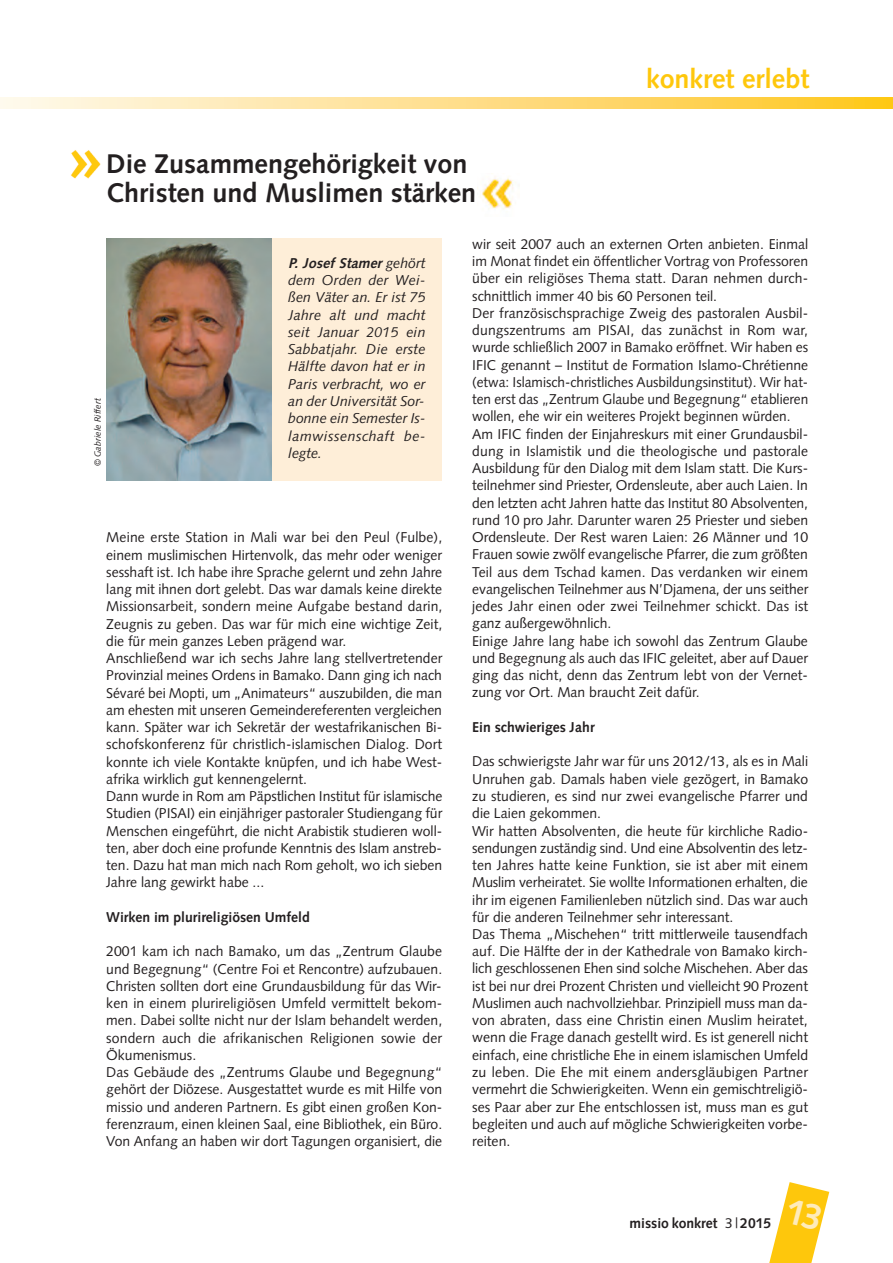
<style>
.page{position:relative;width:893px;height:1263px;background:#fff}
.page>*{position:absolute;margin:0;border:0;box-sizing:border-box;transform-origin:0 0}
.t1{font:700 27px/28.5px "Syntax";color:#231f20}
.t2{font:700 27px "Syntax";color:#fec70c}
.t3{font:14.25px/17.2px "Syntax";color:#231f20}
.t4{font:italic 14.25px/17.2px "Syntax";color:#231f20;text-align:justify}
.t5{font:700 14.25px "Syntax";color:#231f20}
.t6{font:italic 9px "Syntax";color:#231f20}
.s1{font-weight:700}
.s2{font-weight:400}
</style>
<div class="page">
<svg style="left:0;top:98px;width:893px;height:10px;background:#fedf89"></svg>
<img style="left:71px;top:150px;width:30px;height:29px">
<img style="left:482px;top:176px;width:34px;height:34px">
<div style="left:106px;top:238px;width:336px;height:242px;background:#feeed8"></div>
<img style="left:106px;top:238px;width:166px;height:242px">
<svg style="left:769px;top:1182px;width:60px;height:81px"></svg>
<h1 class="t1" style="left:106px;top:152px;width:371px">Die Zusammengehörigkeit von<br>Christen und Muslimen stärken</h1>
<h1 class="t2" style="left:646px;top:68px;width:165px">konkret erlebt</h1>
<p class="t6" style="left:94px;top:466px;width:70px;rotate:-90deg">© Gabriele Riffert</p>
<p class="t4" style="left:288px;top:256px;width:139px"><span class="s1">P. Josef Stamer</span> g e h ö rt dem Orden der Wei&shy;ßen Väter an. Er ist 75<br>Jahre alt und macht seit Januar 2015 ein Sabbatjahr. Die erste Hälfte davon hat er in Paris verbracht, wo er an der Universität Sor&shy;bonne ein Semester Is&shy;lamwissenschaft be&shy;legte.</p>
<p class="t3" style="left:106px;top:530px;width:338px">Meine erste Station in Mali war bei den Peul (Fulbe), einem muslimischen Hirtenvolk, das mehr oder weniger sesshaft ist. Ich habe ihre Sprache gelernt und zehn Jahre lang mit ihnen dort gelebt. Das war damals keine direkte Missionsarbeit, sondern meine Aufgabe bestand darin, Zeugnis zu geben. Das war für mich eine wichtige Zeit, die für mein ganzes Leben prägend war.<br>Anschließend war ich sechs Jahre lang stellvertretender Provinzial meines Ordens in Bamako. Dann ging ich nach Sévaré bei Mopti, um „Animateurs“ auszubilden, die man am ehesten mit unseren Gemeindereferenten vergleichen kann. Später war ich Sekretär der westafrikanischen Bi&shy;schofskonferenz für christlich-islamischen Dialog. Dort konnte ich viele Kontakte knüpfen, und ich habe West&shy;afrika wirklich gut kennengelernt.<br>Dann wurde in Rom am Päpstlichen Institut für islamische Studien (PISAI) ein einjähriger pastoraler Studiengang für Menschen eingeführt, die nicht Arabistik studieren woll&shy;ten, aber doch eine profunde Kenntnis des Islam anstreb&shy;ten. Dazu hat man mich nach Rom geholt, wo ich sieben Jahre lang gewirkt habe ...</p>
<p class="t5" style="left:106px;top:911px;width:205px">Wirken im plurireligiösen Umfeld</p>
<p class="t3" style="left:106px;top:944px;width:338px">2001 kam ich nach Bamako, um das „Zentrum Glaube und Begegnung“ (Centre Foi et Rencontre) aufzubauen.<br>Christen sollten dort eine Grundausbildung für das Wir&shy;ken in einem plurireligiösen Umfeld vermittelt bekom&shy;men. Dabei sollte nicht nur der Islam behandelt werden, sondern auch die afrikanischen Religionen sowie der Ökumenismus.<br>Das Gebäude des „Zentrums Glaube und Begegnung“ gehört der Diözese. Ausgestattet wurde es mit Hilfe von missio und anderen Partnern. Es gibt einen großen Kon&shy;ferenzraum, einen kleinen Saal, eine Bibliothek, ein Büro.<br>Von Anfang an haben wir dort Tagungen organisiert, die</p>
<p class="t3" style="left:472px;top:236px;width:338px">wir seit 2007 auch an externen Orten anbieten. Einmal im Monat findet ein öffentlicher Vortrag von Professoren über ein religiöses Thema statt. Daran nehmen durch&shy;schnittlich immer 40 bis 60 Personen teil.<br>Der französischsprachige Zweig des pastoralen Ausbil&shy;dungszentrums am PISAI, das zunächst in Rom war, wurde schließlich 2007 in Bamako eröffnet. Wir haben es IFIC genannt – Institut de Formation Islamo-Chrétienne (etwa: Islamisch-christliches Ausbildungsinstitut). Wir hat&shy;ten erst das „Zentrum Glaube und Begegnung“ etablieren wollen, ehe wir ein weiteres Projekt beginnen würden.<br>Am IFIC finden der Einjahreskurs mit einer Grundausbil&shy;dung in Islamistik und die theologische und pastorale Ausbildung für den Dialog mit dem Islam statt. Die Kurs&shy;teilnehmer sind Priester, Ordensleute, aber auch Laien. In den letzten acht Jahren hatte das Institut 80 Absolventen, rund 10 pro Jahr. Darunter waren 25 Priester und sieben Ordensleute. Der Rest waren Laien: 26 Männer und 10<br>Frauen sowie zwölf evangelische Pfarrer, die zum größten Teil aus dem Tschad kamen. Das verdanken wir einem evangelischen Teilnehmer aus N’Djamena, der uns seither jedes Jahr einen oder zwei Teilnehmer schickt. Das ist ganz außergewöhnlich.<br>Einige Jahre lang habe ich sowohl das Zentrum Glaube und Begegnung als auch das IFIC geleitet, aber auf Dauer ging das nicht, denn das Zentrum lebt von der Vernet&shy;zung vor Ort. Man braucht Zeit dafür.</p>
<p class="t5" style="left:472px;top:721px;width:124px">Ein schwieriges Jahr</p>
<p class="t3" style="left:472px;top:754px;width:337px">Das schwierigste Jahr war für uns 2012/13, als es in Mali Unruhen gab. Damals haben viele gezögert, in Bamako zu studieren, es sind nur zwei evangelische Pfarrer und die Laien gekommen.<br>Wir hatten Absolventen, die heute für kirchliche Radio&shy;sendungen zuständig sind. Und eine Absolventin des letz&shy;ten Jahres hatte keine Funktion, sie ist aber mit einem Muslim verheiratet. Sie wollte Informationen erhalten, die ihr im eigenen Familienleben nützlich sind. Das war auch für die anderen Teilnehmer sehr interessant.<br>Das Thema „Mischehen“ tritt mittlerweile tausendfach auf. Die Hälfte der in der Kathedrale von Bamako kirch&shy;lich geschlossenen Ehen sind solche Mischehen. Aber das ist bei nur drei Prozent Christen und vielleicht 90 Prozent Muslimen auch nachvollziehbar. Prinzipiell muss man da&shy;von abraten, dass eine Christin einen Muslim heiratet, wenn die Frage danach gestellt wird. Es ist generell nicht einfach, eine christliche Ehe in einem islamischen Umfeld zu leben. Die Ehe mit einem andersgläubigen Partner vermehrt die Schwierigkeiten. Wenn ein gemischtreligiö&shy;ses Paar aber zur Ehe entschlossen ist, muss man es gut begleiten und auch auf mögliche Schwierigkeiten vorbe&shy;reiten.</p>
<p class="t5" style="left:629px;top:1218px;width:143px">missio konkret <span class="s2">3 |</span> 2015</p>
</div>
